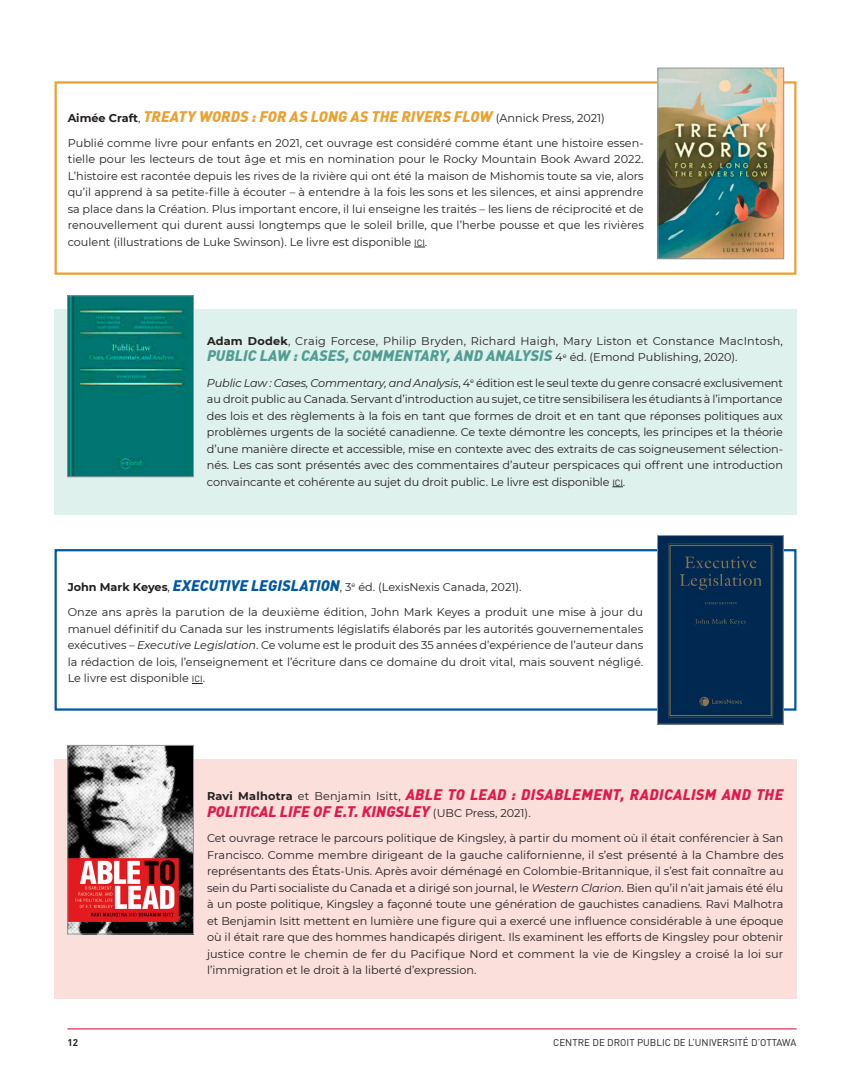
<style>
.page{position:relative;width:864px;height:1080px;background:#fff}
.page>*{position:absolute;margin:0;border:0;box-sizing:border-box;transform-origin:0 0}
.t1{font:italic 900 15px/16.5px "DIN";letter-spacing:.015em;color:#de1b4a}
.t2{font:italic 900 15px "DIN";letter-spacing:.005em;color:#519c94}
.t3{font:italic 900 15px "DIN";letter-spacing:.005em;color:#eaa12f}
.t4{font:11.25px/16.5px "Montserrat";color:#231f20;text-align:justify}
.t5{font:11.25px "Montserrat";letter-spacing:.02em;color:#231f20}
.t6{font:9.75px "DIN";color:#231f20}
.t7{font:700 9.75px "DIN";color:#231f20}
.s1{font-family:"Montserrat";font-weight:700;font-style:normal;font-size:11.25px;color:#231f20}
.s2{font-family:"Montserrat";font-weight:400;font-style:normal;font-size:11.25px;color:#231f20}
.s3{font-family:"DIN";font-size:9px}
.s4{font-weight:700}
.s5{font-style:italic}
.s6{font-family:"DIN";font-weight:900;font-style:italic;font-size:15px;color:#0057a2}
</style>
<div class="page">
<hr style="left:68px;top:1028px;width:728px;height:1px;background:#de1b4a">
<div style="left:54px;top:309px;width:742px;height:206px;background:#dff1ed"></div>
<img style="left:70px;top:298px;width:122px;height:177px">
<div style="left:68px;top:296px;width:126px;height:181px;border:1px solid #949698"></div>
<div style="left:54px;top:759px;width:742px;height:240px;background:#fadfda"></div>
<img style="left:70px;top:747px;width:122px;height:185px">
<div style="left:68px;top:745px;width:126px;height:189px;border:1px solid #949698"></div>
<div style="left:55px;top:81px;width:741px;height:194px;border:2px solid #eaa12f"></div>
<img style="left:660px;top:70px;width:122px;height:187px">
<div style="left:658px;top:68px;width:126px;height:191px;border:1px solid #949698"></div>
<div style="left:55px;top:549px;width:741px;height:162px;border:2px solid #0057a2"></div>
<img style="left:659px;top:537px;width:123px;height:185px">
<div style="left:657px;top:535px;width:127px;height:189px;border:1px solid #949698"></div>
<h1 class="t3" style="left:68px;top:106px;width:539px"><span class="s1">Aimée Craft</span><span class="s2">,</span> TREATY WORDS : FOR AS LONG AS THE RIVERS FLOW <span class="s2">(Annick Press, 2021)</span></h1>
<p class="t4" style="left:68px;top:134px;width:578px">Publié comme livre pour enfants en 2021, cet ouvrage est considéré comme étant une histoire essen&shy;tielle pour les lecteurs de tout âge et mis en nomination pour le Rocky Mountain Book Award 2022.<br>L’histoire est racontée depuis les rives de la rivière qui ont été la maison de Mishomis toute sa vie, alors qu’il apprend à sa petite-fille à écouter – à entendre à la fois les sons et les silences, et ainsi apprendre sa place dans la Création. Plus important encore, il lui enseigne les traités – les liens de réciprocité et de renouvellement qui durent aussi longtemps que le soleil brille, que l’herbe pousse et que les rivières coulent (illustrations de Luke Swinson). Le livre est disponible <span class="s3">ICI</span>.</p>
<p class="t5" style="left:207px;top:333px;width:577px"><span class="s4">Adam Dodek</span>, Craig Forcese, Philip Bryden, Richard Haigh, Mary Liston et Constance MacIntosh,</p>
<h1 class="t2" style="left:207px;top:346px;width:532px">PUBLIC LAW : CASES, COMMENTARY, AND ANALYSIS <span class="s2">4</span><sup>e</sup> <span class="s2">éd. (Emond Publishing, 2020).</span></h1>
<p class="t4" style="left:207px;top:374px;width:578px"><span class="s5">Public Law : Cases, Commentary, and Analysis</span>, 4<sup>e</sup> édition est le seul texte du genre consacré exclusivement au droit public au Canada. Servant d’introduction au sujet, ce titre sensibilisera les étudiants à l’importance des lois et des règlements à la fois en tant que formes de droit et en tant que réponses politiques aux problèmes urgents de la société canadienne. Ce texte démontre les concepts, les principes et la théorie d’une manière directe et accessible, mise en contexte avec des extraits de cas soigneusement sélection&shy;nés. Les cas sont présentés avec des commentaires d’auteur perspicaces qui offrent une introduction convaincante et cohérente au sujet du droit public. Le livre est disponible <span class="s3">ICI</span>.</p>
<p class="t4" style="left:68px;top:578px;width:455px"><span class="s4">John Mark Keyes</span>, <span class="s6">EXECUTIVE LEGISLATION</span>, 3<sup>e</sup> éd. (LexisNexis Canada, 2021).</p>
<p class="t4" style="left:68px;top:604px;width:577px">Onze ans après la parution de la deuxième édition, John Mark Keyes a produit une mise à jour du manuel définitif du Canada sur les instruments législatifs élaborés par les autorités gouvernementales exécutives – <span class="s5">Executive Legislation</span>. Ce volume est le produit des 35 années d’expérience de l’auteur dans la rédaction de lois, l’enseignement et l’écriture dans ce domaine du droit vital, mais souvent négligé.<br>Le livre est disponible <span class="s3">ICI</span>.</p>
<h1 class="t1" style="left:207px;top:786px;width:578px"><span class="s1">Ravi Malhotra</span> <span class="s2">et Benjamin Isitt,</span> ABLE TO LEAD : DISABLEMENT, RADICALISM AND THE<br>POLITICAL LIFE OF E.T. KINGSLEY <span class="s2">(UBC Press, 2021).</span></h1>
<p class="t4" style="left:207px;top:829px;width:578px">Cet ouvrage retrace le parcours politique de Kingsley, à partir du moment où il était conférencier à San Francisco. Comme membre dirigeant de la gauche californienne, il s’est présenté à la Chambre des représentants des États-Unis. Après avoir déménagé en Colombie-Britannique, il s’est fait connaître au sein du Parti socialiste du Canada et a dirigé son journal, le <span class="s5">Western Clarion</span>. Bien qu’il n’ait jamais été élu à un poste politique, Kingsley a façonné toute une génération de gauchistes canadiens. Ravi Malhotra et Benjamin Isitt mettent en lumière une figure qui a exercé une influence considérable à une époque où il était rare que des hommes handicapés dirigent. Ils examinent les efforts de Kingsley pour obtenir justice contre le chemin de fer du Pacifique Nord et comment la vie de Kingsley a croisé la loi sur l’immigration et le droit à la liberté d’expression.</p>
<p class="t7" style="left:68px;top:1037px;width:12px">12</p>
<p class="t6" style="left:553px;top:1037px;width:245px">CENTRE DE DROIT PUBLIC DE L’UNIVERSITÉ D’OTTAWA</p>
</div>
